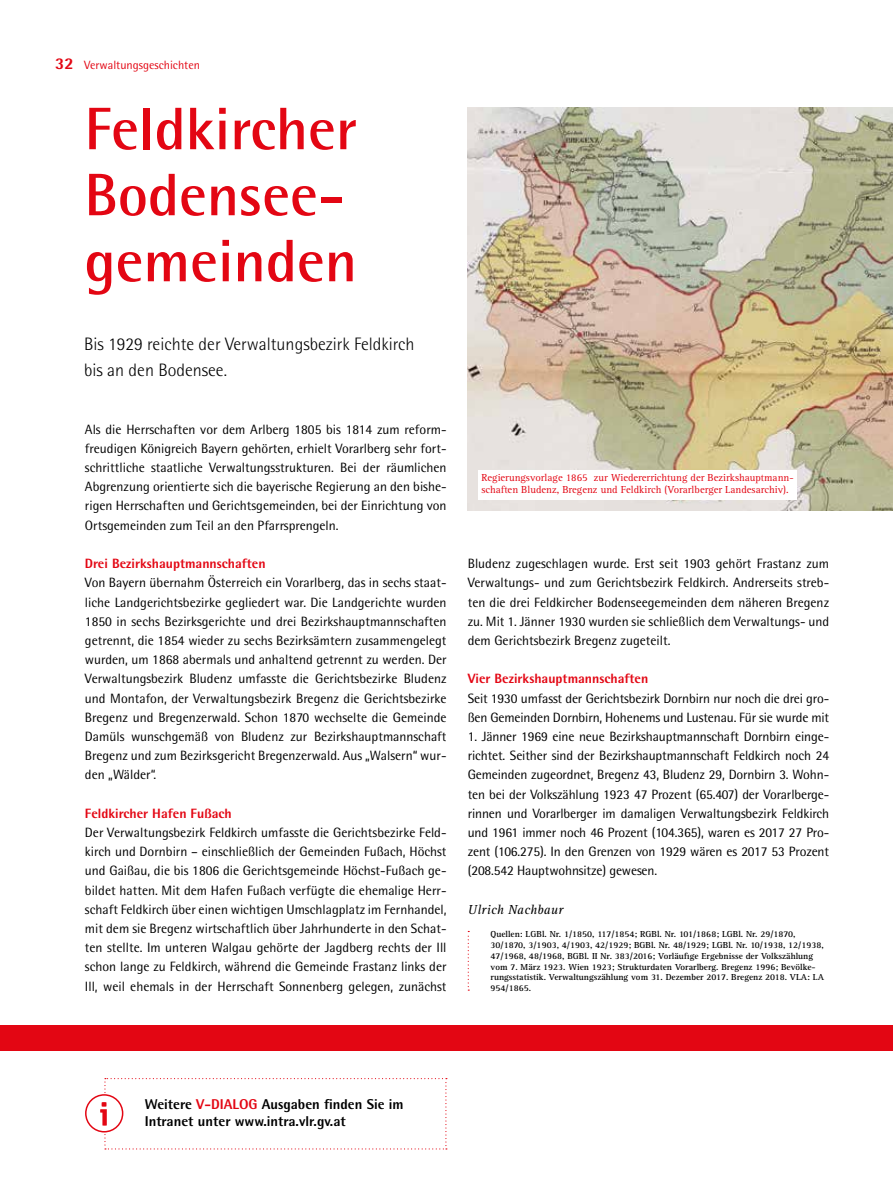
<style>
.page{position:relative;width:893px;height:1191px;background:#fff}
.page>*{position:absolute;margin:0;border:0;box-sizing:border-box;transform-origin:0 0}
.t1{font:700 60px/66px "Rotis Semi Sans Pro";color:#e30613}
.t2{font:300 18px/25.5px "Rotis Semi Sans Pro";color:#000}
.t3{font:800 16.5px "Rotis Semi Sans Pro";color:#e30613}
.t4{font:800 14.25px/17.1px "Rotis Semi Sans Pro";color:#000}
.t5{font:13.5px/19.2px "Rotis Semi Sans Pro";color:#000;text-align:justify}
.t6{font:800 13.5px "Rotis Semi Sans Pro";color:#e30613}
.t7{font:italic 13.5px "Rotis Serif Pro";letter-spacing:.01em;color:#000}
.t8{font:12px "Rotis Semi Sans Pro";color:#e30613}
.t9{font:10.5px/12px "Rotis Serif Pro";color:#e30613}
.t10{font:700 9px/10.8px "Rotis Serif Pro";color:#000}
.s1{color:#e30613}
</style>
<div class="page">
<div style="left:0;top:1025px;width:893px;height:25px;background:#e30613"></div>
<img style="left:468px;top:107px;width:425px;height:403px">
<svg style="left:468px;top:931px;width:1px;height:59px"></svg>
<div style="left:85px;top:1094px;width:38px;height:38px;border:2px solid #e30613;border-radius:50%"></div>
<svg style="left:100px;top:1078px;width:347px;height:71px"></svg>
<div style="left:478px;top:470px;width:319px;height:30px;background:#fff"></div>
<p class="t3" style="left:55px;top:53px;width:20px">32</p>
<p class="t8" style="left:84px;top:58px;width:117px">Verwaltungsgeschichten</p>
<h1 class="t1" style="left:85px;top:95px;width:274px">Feldkircher<br>Bodensee&shy;gemeinden</h1>
<h2 class="t2" style="left:84px;top:331px;width:332px">Bis 1929 reichte der Verwaltungsbezirk Feldkirch bis an den Bodensee.</h2>
<p class="t5" style="left:85px;top:419px;width:363px">Als die Herrschaften vor dem Arlberg 1805 bis 1814 zum reform&shy;freudigen Königreich Bayern gehörten, erhielt Vorarlberg sehr fort&shy;schrittliche staatliche Verwaltungsstrukturen. Bei der räumlichen Abgrenzung orientierte sich die bayerische Regierung an den bishe&shy;rigen Herrschaften und Gerichtsgemeinden, bei der Einrichtung von Ortsgemeinden zum Teil an den Pfarrsprengeln.</p>
<p class="t6" style="left:85px;top:555px;width:182px">Drei Bezirkshauptmannschaften</p>
<p class="t5" style="left:85px;top:573px;width:363px">Von Bayern übernahm Österreich ein Vorarlberg, das in sechs staat&shy;liche Landgerichtsbezirke gegliedert war. Die Landgerichte wurden 1850 in sechs Bezirksgerichte und drei Bezirkshauptmannschaften getrennt, die 1854 wieder zu sechs Bezirksämtern zusammengelegt wurden, um 1868 abermals und anhaltend getrennt zu werden. Der Verwaltungsbezirk Bludenz umfasste die Gerichtsbezirke Bludenz und Montafon, der Verwaltungsbezirk Bregenz die Gerichtsbezirke Bregenz und Bregenzerwald. Schon 1870 wechselte die Gemeinde Damüls wunschgemäß von Bludenz zur Bezirkshauptmannschaft Bregenz und zum Bezirksgericht Bregenzerwald. Aus „Walsern“ wur&shy;den „Wälder“.</p>
<p class="t6" style="left:85px;top:804px;width:148px">Feldkircher Hafen Fußach</p>
<p class="t5" style="left:85px;top:823px;width:363px">Der Verwaltungsbezirk Feldkirch umfasste die Gerichtsbezirke Feld&shy;kirch und Dornbirn – einschließlich der Gemeinden Fußach, Höchst und Gaißau, die bis 1806 die Gerichtsgemeinde Höchst-Fußach ge&shy;bildet hatten. Mit dem Hafen Fußach verfügte die ehemalige Herr&shy;schaft Feldkirch über einen wichtigen Umschlagplatz im Fernhandel, mit dem sie Bregenz wirtschaftlich über Jahrhunderte in den Schat&shy;ten stellte. Im unteren Walgau gehörte der Jagdberg rechts der Ill schon lange zu Feldkirch, während die Gemeinde Frastanz links der Ill, weil ehemals in der Herrschaft Sonnenberg gelegen, zunächst</p>
<p class="t9" style="left:481px;top:472px;width:314px">Regierungsvorlage 1865 zur Wiedererrichtung der Bezirkshauptmann&shy;schaften Bludenz, Bregenz und Feldkirch (Vorarlberger Landesarchiv).</p>
<p class="t5" style="left:468px;top:554px;width:363px">Bludenz zugeschlagen wurde. Erst seit 1903 gehört Frastanz zum Verwaltungs- und zum Gerichtsbezirk Feldkirch. Andrerseits streb&shy;ten die drei Feldkircher Bodenseegemeinden dem näheren Bregenz zu. Mit 1. Jänner 1930 wurden sie schließlich dem Verwaltungs- und dem Gerichtsbezirk Bregenz zugeteilt.</p>
<p class="t6" style="left:468px;top:670px;width:182px">Vier Bezirkshauptmannschaften</p>
<p class="t5" style="left:468px;top:688px;width:363px">Seit 1930 umfasst der Gerichtsbezirk Dornbirn nur noch die drei gro&shy;ßen Gemeinden Dornbirn, Hohenems und Lustenau. Für sie wurde mit</p>
<p class="t5" style="left:468px;top:727px;width:363px">1. Jänner 1969 eine neue Bezirkshauptmannschaft Dornbirn einge&shy;richtet. Seither sind der Bezirkshauptmannschaft Feldkirch noch 24<br>Gemeinden zugeordnet, Bregenz 43, Bludenz 29, Dornbirn 3. Wohn&shy;ten bei der Volkszählung 1923 47 Prozent (65.407) der Vorarlberge&shy;rinnen und Vorarlberger im damaligen Verwaltungsbezirk Feldkirch und 1961 immer noch 46 Prozent (104.365), waren es 2017 27 Pro&shy;zent (106.275). In den Grenzen von 1929 wären es 2017 53 Prozent (208.542 Hauptwohnsitze) gewesen.</p>
<p class="t7" style="left:468px;top:901px;width:97px">Ulrich Nachbaur</p>
<p class="t10" style="left:491px;top:928px;width:335px">Quellen: LGBl. Nr. 1/1850, 117/1854; RGBl. Nr. 101/1868; LGBl. Nr. 29/1870, 30/1870, 3/1903, 4/1903, 42/1929; BGBl. Nr. 48/1929; LGBl. Nr. 10/1938, 12/1938, 47/1968, 48/1968, BGBl. II Nr. 383/2016; Vorläufige Ergebnisse der Volkszählung vom 7. März 1923. Wien 1923; Strukturdaten Vorarlberg. Bregenz 1996; Bevölke&shy;rungsstatistik. Verwaltungszählung vom 31. Dezember 2017. Bregenz 2018. VLA: LA 954/1865.</p>
<p class="t4" style="left:145px;top:1095px;width:260px">Weitere <span class="s1">V-DIALOG</span> Ausgaben finden Sie im<br>Intranet unter www.intra.vlr.gv.at</p>
</div>
